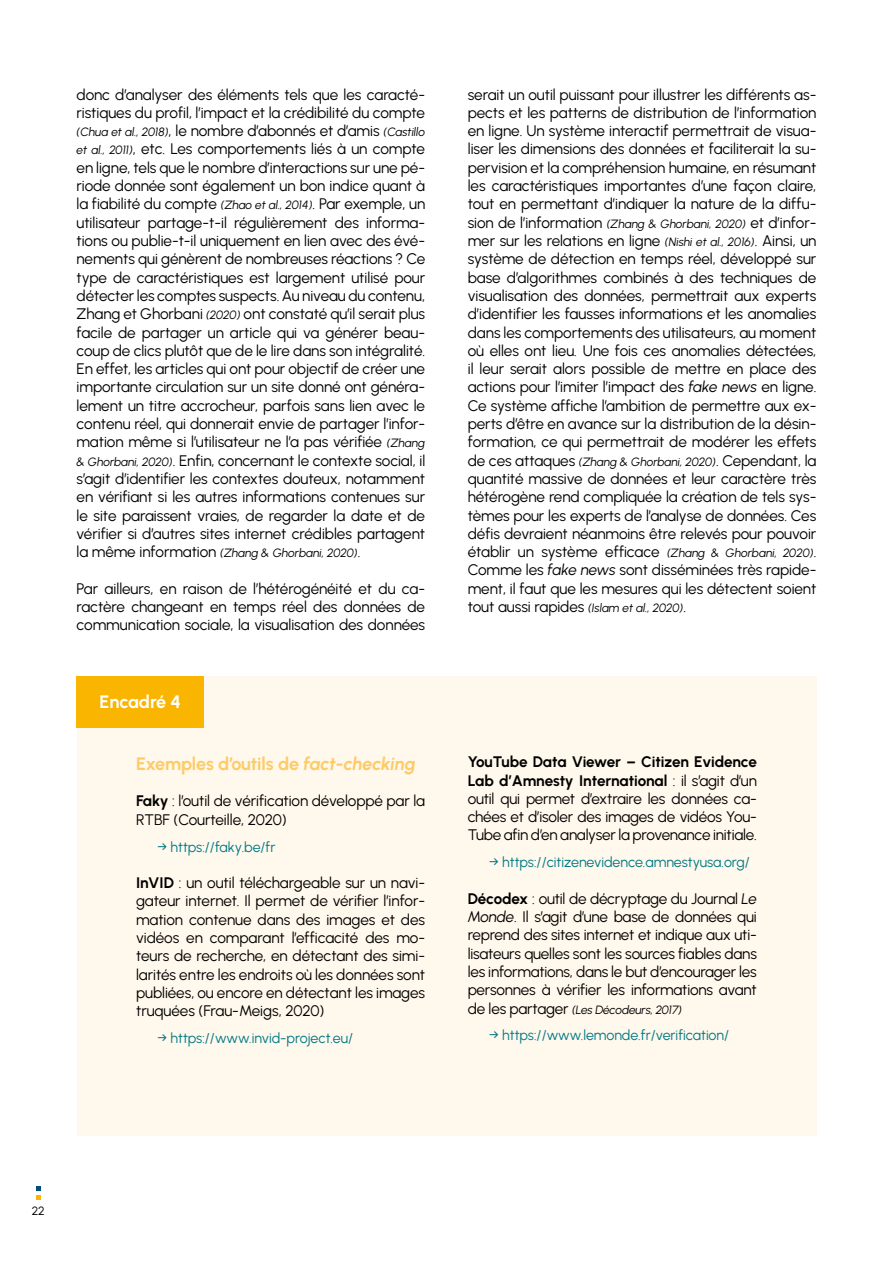
<style>
.page{position:relative;width:893px;height:1263px;background:#fff}
.page>*{position:absolute;margin:0;border:0;box-sizing:border-box;transform-origin:0 0}
.t1{font:700 18px "Urbanist";letter-spacing:-.005em;color:#fdcb67}
.t2{font:700 18px "Urbanist";letter-spacing:-.01em;color:#fff}
.t3{font:15.3px/18.3px "Urbanist";letter-spacing:-.005em;color:#000;text-align:justify}
.t4{font:14.25px "Urbanist";letter-spacing:-.005em;color:#007985}
.t5{font:italic 12px "Urbanist";letter-spacing:-.01em;color:#000}
.t6{font:12px "Urbanist";color:#000}
.s1{font-style:italic;font-size:12px}
.s2{font-style:normal;font-size:15.3px}
.s3{font-style:italic}
.s4{font-weight:700}
</style>
<div class="page">
<svg style="left:36px;top:1186px;width:4px;height:13px"></svg>
<div style="left:77px;top:676px;width:739px;height:459px;background:#fff8ec"></div>
<div style="left:77px;top:676px;width:127px;height:51px;background:#fab500"></div>
<p class="t3" style="left:77px;top:85px;width:350px">donc d’analyser des éléments tels que les caracté&shy;ristiques du profil, l’impact et la crédibilité du compte <span class="s1">(Chua et al., 2018)</span>, le nombre d’abonnés et d’amis <span class="s1">(Castillo et al., 2011)</span>, etc. Les comportements liés à un compte en ligne, tels que le nombre d’interactions sur une pé&shy;riode donnée sont également un bon indice quant à la fiabilité du compte <span class="s1">(Zhao et al., 2014)</span>. Par exemple, un utilisateur partage-t-il régulièrement des informa&shy;tions ou publie-t-il uniquement en lien avec des évé&shy;nements qui génèrent de nombreuses réactions ? Ce type de caractéristiques est largement utilisé pour détecter les comptes suspects. Au niveau du contenu, Zhang et Ghorbani <span class="s1">(2020)</span> ont constaté qu’il serait plus facile de partager un article qui va générer beau&shy;coup de clics plutôt que de le lire dans son intégralité.<br>En effet, les articles qui ont pour objectif de créer une importante circulation sur un site donné ont généra&shy;lement un titre accrocheur, parfois sans lien avec le contenu réel, qui donnerait envie de partager l’infor&shy;mation même si l’utilisateur ne l’a pas vérifiée <span class="s1">(Zhang &amp; Ghorbani, 2020)</span>. Enfin, concernant le contexte social, il s’agit d’identifier les contextes douteux, notamment en vérifiant si les autres informations contenues sur le site paraissent vraies, de regarder la date et de vérifier si d’autres sites internet crédibles partagent</p>
<p class="t5" style="left:77px;top:545px;width:285px"><span class="s2">la même information</span> (Zhang &amp; Ghorbani, 2020)<span class="s2">.</span></p>
<p class="t3" style="left:77px;top:579px;width:350px">Par ailleurs, en raison de l’hétérogénéité et du ca&shy;ractère changeant en temps réel des données de communication sociale, la visualisation des données</p>
<p class="t2" style="left:100px;top:690px;width:83px">Encadré 4</p>
<p class="t1" style="left:136px;top:752px;width:281px">Exemples d’outils de <span class="s3">fact-checking</span></p>
<p class="t3" style="left:136px;top:791px;width:291px"><span class="s4">Faky</span> : l’outil de vérification développé par la<br>RTBF (Courteille, 2020)</p>
<p class="t4" style="left:157px;top:837px;width:120px">→ https://faky.be/fr</p>
<p class="t3" style="left:136px;top:873px;width:291px"><span class="s4">InVID</span> : un outil téléchargeable sur un navi&shy;gateur internet. Il permet de vérifier l’infor&shy;mation contenue dans des images et des vidéos en comparant l’efficacité des mo&shy;teurs de recherche, en détectant des simi&shy;larités entre les endroits où les données sont publiées, ou encore en détectant les images truquées (Frau-Meigs, 2020)</p>
<p class="t4" style="left:157px;top:1029px;width:197px">→ https://www.invid-project.eu/</p>
<p class="t3" style="left:468px;top:85px;width:350px">serait un outil puissant pour illustrer les différents as&shy;pects et les patterns de distribution de l’information en ligne. Un système interactif permettrait de visua&shy;liser les dimensions des données et faciliterait la su&shy;pervision et la compréhension humaine, en résumant les caractéristiques importantes d’une façon claire, tout en permettant d’indiquer la nature de la diffu&shy;sion de l’information <span class="s1">(Zhang &amp; Ghorbani, 2020)</span> et d’infor&shy;mer sur les relations en ligne <span class="s1">(Nishi et al., 2016)</span>. Ainsi, un système de détection en temps réel, développé sur base d’algorithmes combinés à des techniques de visualisation des données, permettrait aux experts d’identifier les fausses informations et les anomalies dans les comportements des utilisateurs, au moment où elles ont lieu. Une fois ces anomalies détectées, il leur serait alors possible de mettre en place des actions pour l’imiter l’impact des <span class="s3">fake news</span> en ligne.<br>Ce système affiche l’ambition de permettre aux ex&shy;perts d’être en avance sur la distribution de la désin&shy;formation, ce qui permettrait de modérer les effets de ces attaques <span class="s1">(Zhang &amp; Ghorbani, 2020)</span>. Cependant, la quantité massive de données et leur caractère très hétérogène rend compliquée la création de tels sys&shy;tèmes pour les experts de l’analyse de données. Ces défis devraient néanmoins être relevés pour pouvoir établir un système efficace <span class="s1">(Zhang &amp; Ghorbani, 2020)</span>.<br>Comme les <span class="s3">fake news</span> sont disséminées très rapide&shy;ment, il faut que les mesures qui les détectent soient tout aussi rapides <span class="s1">(Islam et al., 2020)</span>.</p>
<p class="t3" style="left:468px;top:752px;width:291px"><span class="s4">YouTube Data Viewer – Citizen Evidence Lab d’Amnesty International</span> : il s’agit d’un outil qui permet d’extraire les données ca&shy;chées et d’isoler des images de vidéos You-Tube afin d’en analyser la provenance initiale.</p>
<p class="t4" style="left:489px;top:853px;width:262px">→ https://citizenevidence.amnestyusa.org/</p>
<p class="t3" style="left:468px;top:889px;width:291px"><span class="s4">Décodex</span> : outil de décryptage du Journal <span class="s3">Le Monde</span>. Il s’agit d’une base de données qui reprend des sites internet et indique aux uti&shy;lisateurs quelles sont les sources fiables dans les informations, dans le but d’encourager les personnes à vérifier les informations avant</p>
<p class="t5" style="left:468px;top:1001px;width:216px"><span class="s2">de les partager</span> (Les Décodeurs, 2017)</p>
<p class="t4" style="left:489px;top:1026px;width:242px">→ https://www.lemonde.fr/verification/</p>
<p class="t6" style="left:32px;top:1203px;width:15px">22</p>
</div>
